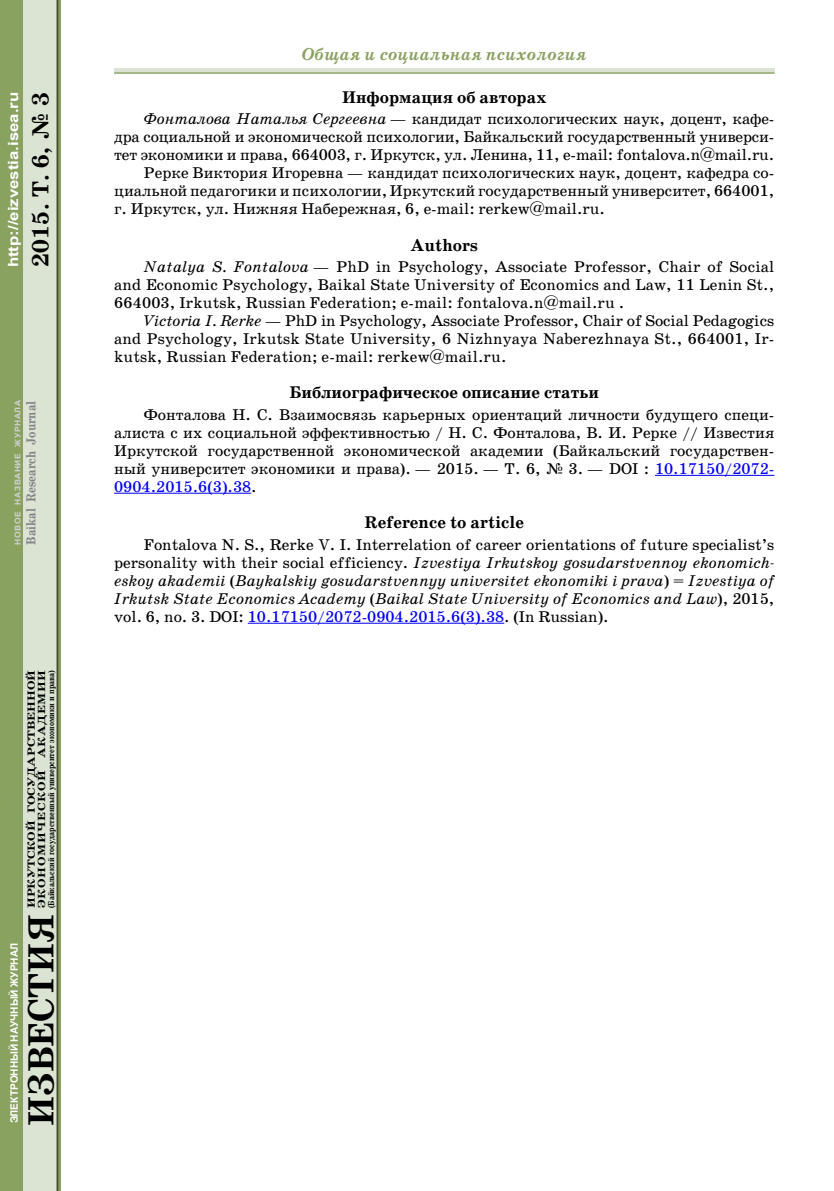
<style>
.page{position:relative;width:834px;height:1191px;background:#fff}
.page>*{position:absolute;margin:0;border:0;box-sizing:border-box;transform-origin:0 0}
.t1{font:700 36.75px "School Book C";color:#000}
.t2{font:700 23.62px "School Book C";color:#000}
.t3{font:italic 700 17.5px "School Book C";color:#89a260}
.t4{font:700 17.15px "School Book C";color:#000}
.t5{font:15.75px/17.8px "School Book C";color:#000;text-align:justify}
.t6{font:italic 15.75px/17.8px "School Book C";color:#000;text-align:justify}
.t7{font:700 14px "Arial";color:#fff;scale:1.2 1}
.t8{font:700 13.12px "School Book C";color:#808285;scale:.9 1}
.t9{font:700 10.5px/10.5px "School Book C";color:#000;scale:1.25 1}
.t10{font:700 10.15px "Arial";color:#fff}
.t11{font:700 8.75px "School Book C";color:#000;scale:.85 1}
.t12{font:700 7.88px "Arial";letter-spacing:.075em;color:#d1d2d4;scale:1.07 1}
.s1{font-style:italic}
.s2{color:#00f}
.s3{font-style:normal}
.s4{font-style:normal;color:#00f}
</style>
<div class="page">
<img style="left:0;top:0;width:61px;height:1191px">
<div style="left:114px;top:68px;width:660px;height:5px;background:#dbe4d3"></div>
<hr style="left:114px;top:72px;width:660px;height:2px;background:#89a260">
<hr style="left:655px;top:475px;width:119px;height:1px;background:#00f">
<hr style="left:114px;top:493px;width:137px;height:1px;background:#00f">
<hr style="left:248px;top:623px;width:256px;height:1px;background:#00f">
<p class="t7" style="left:4px;top:267px;width:148px;rotate:-90deg">http://eizvestia.isea.ru</p>
<h2 class="t2" style="left:27px;top:267px;width:176px;rotate:-90deg">2015. Т. 6, № 3</h2>
<p class="t12" style="left:13px;top:544px;width:137px;rotate:-90deg">НОВОЕ НАЗВАНИЕ ЖУРНАЛА</p>
<p class="t8" style="left:24px;top:544px;width:161px;rotate:-90deg">Baikal Research Journal</p>
<p class="t9" style="left:26px;top:908px;width:192px;rotate:-90deg">ИРКУТСКОЙ ГОСУДАРСТВЕННОЙ<br>ЭКОНОМИЧЕСКОЙ АКАДЕМИИ</p>
<p class="t11" style="left:46px;top:908px;width:282px;rotate:-90deg">(Байкальский государственный университет экономики и права)</p>
<p class="t10" style="left:8px;top:1123px;width:182px;rotate:-90deg">ЭЛЕКТРОННЫЙ НАУЧНЫЙ ЖУРНАЛ</p>
<h1 class="t1" style="left:21px;top:1125px;width:213px;rotate:-90deg">ИЗВЕСТИЯ</h1>
<p class="t3" style="left:301px;top:45px;width:286px">Общая и социальная психология</p>
<p class="t4" style="left:342px;top:87px;width:206px">Информация об авторах</p>
<p class="t5" style="left:144px;top:110px;width:632px"><span class="s1">Фонталова Наталья Сергеевна</span> — кандидат психологических наук, доцент, кафе-</p>
<p class="t5" style="left:114px;top:128px;width:661px">дра социальной и экономической психологии, Байкальский государственный универси-</p>
<p class="t5" style="left:114px;top:146px;width:661px">тет экономики и права, 664003, г. Иркутск, ул. Ленина, 11, e-mail: fontalova.n@mail.ru.</p>
<p class="t5" style="left:144px;top:164px;width:632px">Рерке Виктория Игоревна — кандидат психологических наук, доцент, кафедра со-</p>
<p class="t5" style="left:114px;top:182px;width:661px">циальной педагогики и психологии, Иркутский государственный университет, 664001,</p>
<p class="t5" style="left:114px;top:200px;width:492px">г. Иркутск, ул. Нижняя Набережная, 6, e-mail: rerkew@mail.ru.</p>
<p class="t4" style="left:410px;top:235px;width:69px">Authors</p>
<p class="t5" style="left:114px;top:258px;width:661px;text-indent:30px"><span class="s1">Natalya S. Fontalova</span> — PhD in Psychology, Associate Professor, Chair of Social and Economic Psychology, Baikal State University of Economics and Law, 11 Lenin St., 664003, Irkutsk, Russian Federation; e-mail: fontalova.n@mail.ru .</p>
<p class="t5" style="left:114px;top:312px;width:661px;text-indent:30px"><span class="s1">Victoria I. Rerke</span> — PhD in Psychology, Associate Professor, Chair of Social Pedagogics and Psychology, Irkutsk State University, 6 Nizhnyaya Naberezhnaya St., 664001, Ir&shy;kutsk, Russian Federation; e-mail: rerkew@mail.ru.</p>
<p class="t4" style="left:289px;top:383px;width:311px">Библиографическое описание статьи</p>
<p class="t5" style="left:114px;top:406px;width:661px;text-indent:30px">Фонталова Н. С. Взаимосвязь карьерных ориентаций личности будущего специ&shy;алиста с их социальной эффективностью / Н. С. Фонталова, В. И. Рерке // Известия Иркутской государственной экономической академии (Байкальский государствен&shy;ный университет экономики и права). — 2015. — Т. 6, № 3. — DOI : <span class="s2">10.17150/2072- 0904.2015.6(3).38</span>.</p>
<p class="t4" style="left:364px;top:513px;width:161px">Reference to article</p>
<p class="t6" style="left:114px;top:536px;width:661px;text-indent:30px"><span class="s3">Fontalova N. S., Rerke V. I. Interrelation of career orientations of future specialist’s personality with their social efficiency.</span> Izvestiya Irkutskoy gosudarstvennoy ekonomich&shy;eskoy akademii <span class="s3">(</span>Baykalskiy gosudarstvennyy universitet ekonomiki i prava<span class="s3">) =</span> Izvestiya of Irkutsk State Economics Academy <span class="s3">(</span>Baikal State University of Economics and Law<span class="s3">), 2015, vol. 6, no. 3. DOI:</span> <span class="s4">10.17150/2072-0904.2015.6(3).38</span><span class="s3">. (In Russian).</span></p>
</div>
